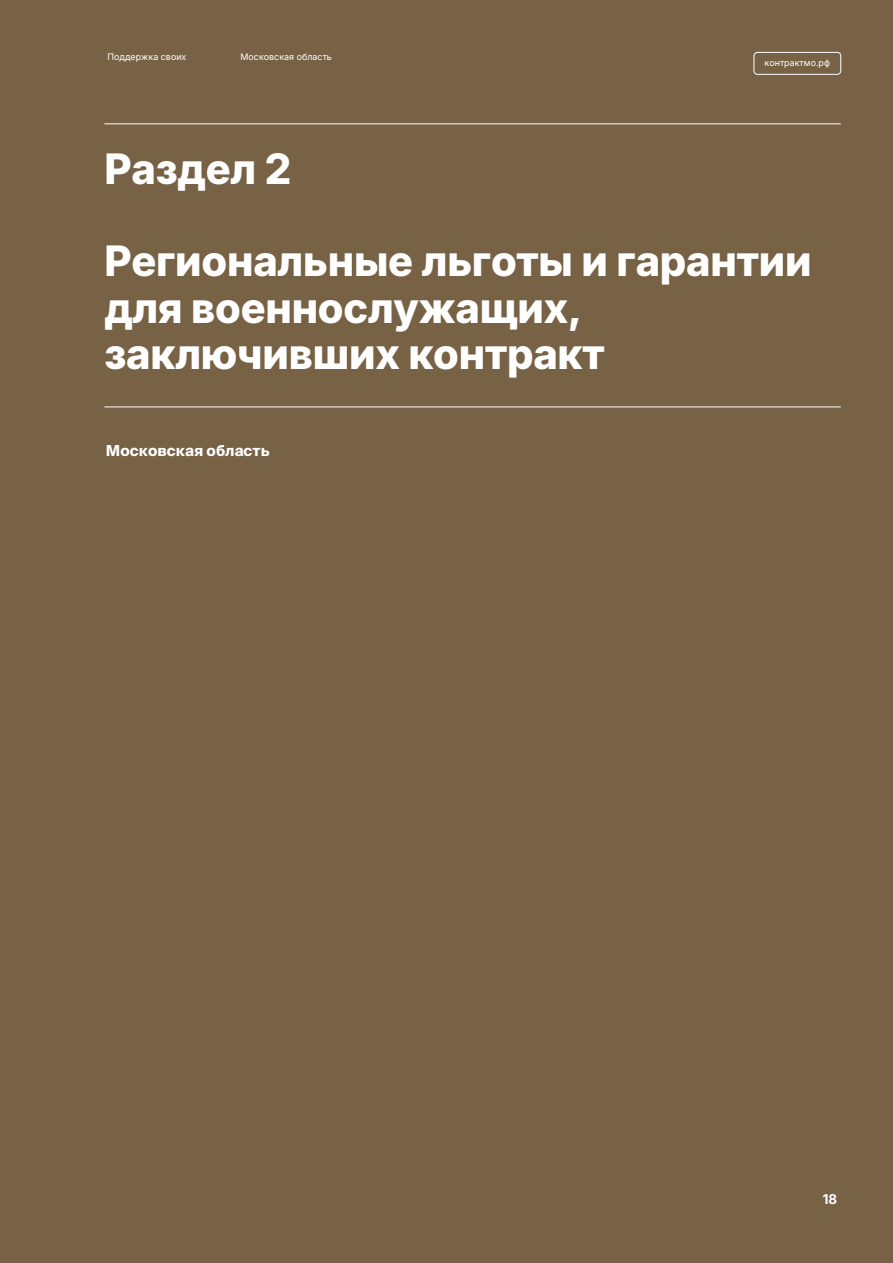
<style>
.page{position:relative;width:893px;height:1263px;background:#786246}
.page>*{position:absolute;margin:0;border:0;box-sizing:border-box;transform-origin:0 0}
.t1{font:800 42px/46.2px "Inter 18 pt";letter-spacing:-.005em;color:#fff}
.t2{font:700 15px "Suisse Intl";color:#fff}
.t3{font:700 13.5px "Inter 18 pt";color:#fff}
.t4{font:9px "Inter 18 pt";letter-spacing:.005em;color:#fff}
</style>
<div class="page">
<hr style="left:104px;top:407px;width:737px;height:1px;background:#fff">
<hr style="left:104px;top:124px;width:737px;height:1px;background:#fff">
<div style="left:754px;top:52px;width:87px;height:23px;border:1px solid #fff;border-radius:4px"></div>
<p class="t4" style="left:108px;top:50px;width:80px">Поддержка своих</p>
<p class="t4" style="left:241px;top:50px;width:93px">Московская область</p>
<p class="t1" style="left:104px;top:144px;width:188px">Раздел 2</p>
<p class="t4" style="left:765px;top:56px;width:67px">контрактмо.рф</p>
<p class="t1" style="left:104px;top:237px;width:709px">Региональные льготы и гарантии для военнослужащих, заключивших контракт</p>
<p class="t2" style="left:106px;top:442px;width:165px">Московская область</p>
<p class="t3" style="left:823px;top:1189px;width:16px">18</p>
</div>
